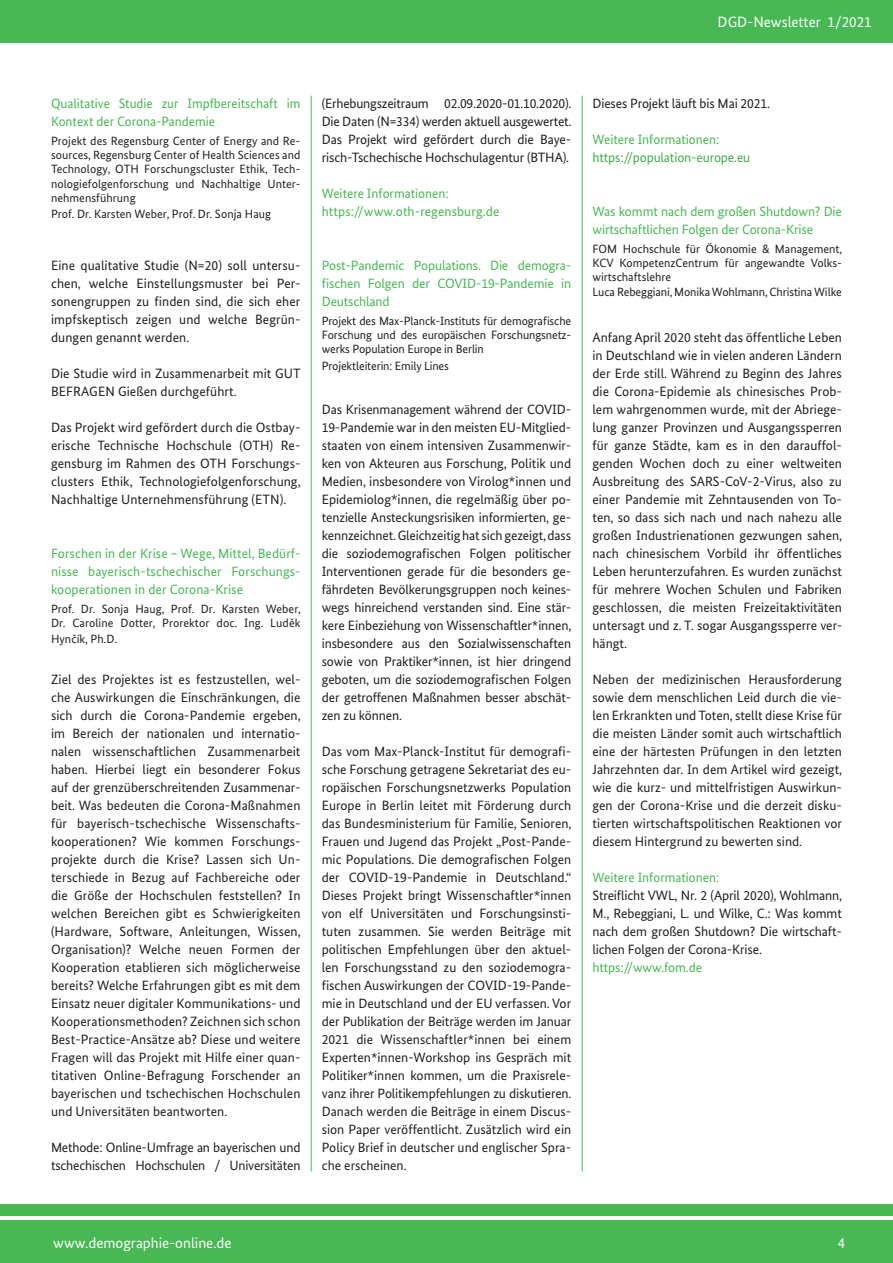
<style>
.page{position:relative;width:893px;height:1263px;background:#fff}
.page>*{position:absolute;margin:0;border:0;box-sizing:border-box;transform-origin:0 0}
.t1{font:15px "Bundes Sans";color:#fff}
.t2{font:13.5px/18px "Bundes Sans";color:#231f20;text-align:justify}
.t3{font:13.5px/18px "Bundes Sans";letter-spacing:-.01em;color:#48b855;text-align:justify}
.t4{font:13.5px/18px "Bundes Sans";color:#49b854}
.t5{font:13.5px "Bundes Sans";letter-spacing:-.01em;color:#40ae49}
.t6{font:12px/14.4px "Bundes Sans";color:#231f20;text-align:justify}
</style>
<div class="page">
<div style="left:0;top:0;width:893px;height:43px;background:#47b853"></div>
<div style="left:0;top:1220px;width:893px;height:43px;background:#47b853"></div>
<div style="left:0;top:1204px;width:893px;height:12px;background:#47b853"></div>
<hr style="left:311px;top:96px;width:1px;height:1075px;background:#47b853">
<hr style="left:582px;top:96px;width:1px;height:1075px;background:#47b853">
<p class="t1" style="left:718px;top:12px;width:156px">DGD-Newsletter 1/2021</p>
<p class="t4" style="left:51px;top:94px;width:251px">Qualitative Studie zur Impfbereitschaft im<br>Kontext der Corona-Pandemie</p>
<p class="t6" style="left:51px;top:133px;width:251px">Projekt des Regensburg Center of Energy and Re&shy;sources, Regensburg Center of Health Sciences and Technology, OTH Forschungscluster Ethik, Tech&shy;nologiefolgenforschung und Nachhaltige Unter&shy;nehmensführung</p>
<p class="t6" style="left:51px;top:207px;width:222px">Prof. Dr. Karsten Weber, Prof. Dr. Sonja Haug</p>
<p class="t2" style="left:51px;top:256px;width:251px">Eine qualitative Studie (N=20) soll untersu&shy;chen, welche Einstellungsmuster bei Per&shy;sonengruppen zu finden sind, die sich eher impfskeptisch zeigen und welche Begrün&shy;dungen genannt werden.</p>
<p class="t2" style="left:51px;top:364px;width:251px">Die Studie wird in Zusammenarbeit mit GUT<br>BEFRAGEN Gießen durchgeführt.</p>
<p class="t2" style="left:51px;top:418px;width:251px">Das Projekt wird gefördert durch die Ostbay&shy;erische Technische Hochschule (OTH) Re&shy;gensburg im Rahmen des OTH Forschungs&shy;clusters Ethik, Technologiefolgenforschung, Nachhaltige Unternehmensführung (ETN).</p>
<p class="t3" style="left:51px;top:544px;width:251px">Forschen in der Krise – Wege, Mittel, Bedürf&shy;nisse bayerisch-tschechischer Forschungs&shy;kooperationen in der Corona-Krise</p>
<p class="t6" style="left:51px;top:601px;width:251px">Prof. Dr. Sonja Haug, Prof. Dr. Karsten Weber,<br>Dr. Caroline Dotter, Prorektor doc. Ing. Luděk</p>
<p class="t6" style="left:51px;top:632px;width:68px">Hynčík, Ph.D.</p>
<p class="t2" style="left:51px;top:670px;width:251px">Ziel des Projektes ist es festzustellen, wel&shy;che Auswirkungen die Einschränkungen, die sich durch die Corona-Pandemie ergeben, im Bereich der nationalen und internatio&shy;nalen wissenschaftlichen Zusammenarbeit haben. Hierbei liegt ein besonderer Fokus auf der grenzüberschreitenden Zusammenar&shy;beit. Was bedeuten die Corona-Maßnahmen für bayerisch-tschechische Wissenschafts&shy;kooperationen? Wie kommen Forschungs&shy;projekte durch die Krise? Lassen sich Un&shy;terschiede in Bezug auf Fachbereiche oder die Größe der Hochschulen feststellen? In welchen Bereichen gibt es Schwierigkeiten (Hardware, Software, Anleitungen, Wissen, Organisation)? Welche neuen Formen der Kooperation etablieren sich möglicherweise bereits? Welche Erfahrungen gibt es mit dem Einsatz neuer digitaler Kommunikations- und Kooperationsmethoden? Zeichnen sich schon Best-Practice-Ansätze ab? Diese und weitere Fragen will das Projekt mit Hilfe einer quan&shy;titativen Online-Befragung Forschender an bayerischen und tschechischen Hochschulen und Universitäten beantworten.</p>
<p class="t2" style="left:51px;top:1138px;width:251px">Methode: Online-Umfrage an bayerischen und tschechischen Hochschulen / Universitäten</p>
<p class="t2" style="left:322px;top:94px;width:251px">(Erhebungszeitraum 02.09.2020-01.10.2020).<br>Die Daten (N=334) werden aktuell ausgewertet.<br>Das Projekt wird gefördert durch die Baye&shy;risch-Tschechische Hochschulagentur (BTHA).</p>
<p class="t4" style="left:322px;top:184px;width:179px">Weitere Informationen: https://www.oth-regensburg.de</p>
<p class="t3" style="left:322px;top:256px;width:251px">Post-Pandemic Populations. Die demogra&shy;fischen Folgen der COVID-19-Pandemie in Deutschland</p>
<p class="t6" style="left:322px;top:313px;width:251px">Projekt des Max-Planck-Instituts für demografische Forschung und des europäischen Forschungsnetz&shy;werks Population Europe in Berlin</p>
<p class="t6" style="left:322px;top:358px;width:129px">Projektleiterin: Emily Lines</p>
<p class="t2" style="left:322px;top:400px;width:251px">Das Krisenmanagement während der COVID-19-Pandemie war in den meisten EU-Mitglied&shy;staaten von einem intensiven Zusammenwir&shy;ken von Akteuren aus Forschung, Politik und Medien, insbesondere von Virolog*innen und Epidemiolog*innen, die regelmäßig über po&shy;tenzielle Ansteckungsrisiken informierten, ge&shy;kennzeichnet. Gleichzeitig hat sich gezeigt, dass die soziodemografischen Folgen politischer Interventionen gerade für die besonders ge&shy;fährdeten Bevölkerungsgruppen noch keines&shy;wegs hinreichend verstanden sind. Eine stär&shy;kere Einbeziehung von Wissenschaftler*innen, insbesondere aus den Sozialwissenschaften sowie von Praktiker*innen, ist hier dringend geboten, um die soziodemografischen Folgen der getroffenen Maßnahmen besser abschät&shy;zen zu können.</p>
<p class="t2" style="left:322px;top:742px;width:251px">Das vom Max-Planck-Institut für demografi&shy;sche Forschung getragene Sekretariat des eu&shy;ropäischen Forschungsnetzwerks Population Europe in Berlin leitet mit Förderung durch das Bundesministerium für Familie, Senioren, Frauen und Jugend das Projekt „Post-Pande&shy;mic Populations. Die demografischen Folgen der COVID-19-Pandemie in Deutschland.“ Dieses Projekt bringt Wissenschaftler*innen von elf Universitäten und Forschungsinsti&shy;tuten zusammen. Sie werden Beiträge mit politischen Empfehlungen über den aktuel&shy;len Forschungsstand zu den soziodemogra&shy;fischen Auswirkungen der COVID-19-Pande&shy;mie in Deutschland und der EU verfassen. Vor der Publikation der Beiträge werden im Januar 2021 die Wissenschaftler*innen bei einem Experten*innen-Workshop ins Gespräch mit Politiker*innen kommen, um die Praxisrele&shy;vanz ihrer Politikempfehlungen zu diskutieren.<br>Danach werden die Beiträge in einem Discus&shy;sion Paper veröffentlicht. Zusätzlich wird ein Policy Brief in deutscher und englischer Spra&shy;che erscheinen.</p>
<p class="t2" style="left:592px;top:94px;width:179px">Dieses Projekt läuft bis Mai 2021.</p>
<p class="t4" style="left:592px;top:130px;width:128px">Weitere Informationen:</p>
<p class="t5" style="left:592px;top:149px;width:159px">https://population-europe.eu</p>
<p class="t3" style="left:592px;top:202px;width:251px">Was kommt nach dem großen Shutdown? Die wirtschaftlichen Folgen der Corona-Krise</p>
<p class="t6" style="left:592px;top:241px;width:251px;text-align:left">FOM Hochschule für Ökonomie &amp; Management, KCV KompetenzCentrum für angewandte Volks&shy;wirtschaftslehre<br>Luca Rebeggiani, Monika Wohlmann, Christina Wilke</p>
<p class="t2" style="left:592px;top:328px;width:251px">Anfang April 2020 steht das öffentliche Leben in Deutschland wie in vielen anderen Ländern der Erde still. Während zu Beginn des Jahres die Corona-Epidemie als chinesisches Prob&shy;lem wahrgenommen wurde, mit der Abriege&shy;lung ganzer Provinzen und Ausgangssperren für ganze Städte, kam es in den darauffol&shy;genden Wochen doch zu einer weltweiten Ausbreitung des SARS-CoV-2-Virus, also zu einer Pandemie mit Zehntausenden von To&shy;ten, so dass sich nach und nach nahezu alle großen Industrienationen gezwungen sahen, nach chinesischem Vorbild ihr öffentliches Leben herunterzufahren. Es wurden zunächst für mehrere Wochen Schulen und Fabriken geschlossen, die meisten Freizeitaktivitäten untersagt und z. T. sogar Ausgangssperre ver&shy;hängt.</p>
<p class="t2" style="left:592px;top:670px;width:251px">Neben der medizinischen Herausforderung sowie dem menschlichen Leid durch die vie&shy;len Erkrankten und Toten, stellt diese Krise für die meisten Länder somit auch wirtschaftlich eine der härtesten Prüfungen in den letzten Jahrzehnten dar. In dem Artikel wird gezeigt, wie die kurz- und mittelfristigen Auswirkun&shy;gen der Corona-Krise und die derzeit disku&shy;tierten wirtschaftspolitischen Reaktionen vor diesem Hintergrund zu bewerten sind.</p>
<p class="t4" style="left:592px;top:868px;width:128px">Weitere Informationen:</p>
<p class="t2" style="left:592px;top:886px;width:251px">Streiflicht VWL, Nr. 2 (April 2020), Wohlmann, M., Rebeggiani, L. und Wilke, C.: Was kommt nach dem großen Shutdown? Die wirtschaft&shy;lichen Folgen der Corona-Krise.</p>
<p class="t4" style="left:592px;top:958px;width:111px">https://www.fom.de</p>
<p class="t1" style="left:53px;top:1233px;width:180px">www.demographie-online.de</p>
<p class="t1" style="left:838px;top:1233px;width:9px">4</p>
</div>
